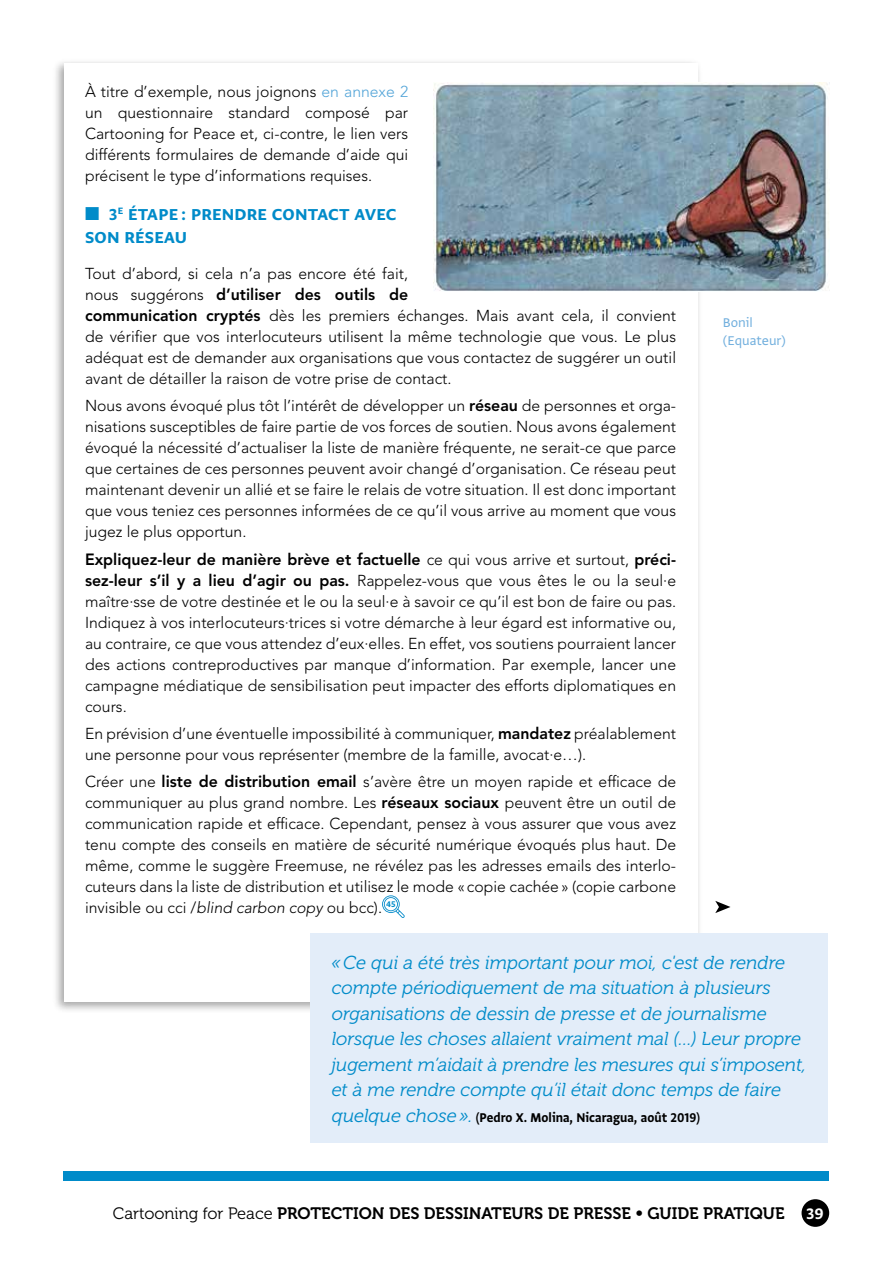
<style>
.page{position:relative;width:893px;height:1263px;background:#fff}
.page>*{position:absolute;margin:0;border:0;box-sizing:border-box;transform-origin:0 0}
.t1{font:italic 18.75px/25.5px "Museo 300";color:#008bc9}
.t2{font:18.75px/22.5px "Greta Sans Std Bld";letter-spacing:.01em;color:#008bc9}
.t3{font:16.5px "Museo 700";color:#000}
.t4{font:800 16.2px "Avenir LT Std";color:#000}
.t5{font:300 15.75px/21px "Avenir LT Std";color:#000;text-align:justify}
.t6{font:15px "Greta Sans Std Bld";color:#000;scale:.9 1}
.t7{font:15px/18px "Greta Sans Std";color:#73b0de}
.s1{color:#54a5d8}
.s2{font-weight:300;font-size:15.75px}
.s3{font-weight:800;font-size:16.2px}
.s4{font-style:italic}
.s5{font-family:"Museo 300";font-style:italic;font-size:18.75px;color:#008bc9}
.s6{font-family:"Museo 300"}
.s7{font-family:"Greta Sans Std Bld";font-size:18px;color:#fff}
</style>
<div class="page">
<div style="left:64px;top:1171px;width:765px;height:9px;background:#008bc9"></div>
<div style="left:801px;top:1199px;width:28px;height:28px;background:#000;border-radius:50%"></div>
<div style="left:53px;top:59px;width:650px;height:954px;background:#000;opacity:.35"></div>
<div style="left:64px;top:64px;width:633px;height:938px;background:#fff"></div>
<svg style="left:382px;top:895px;width:23px;height:23px"></svg>
<div style="left:310px;top:933px;width:518px;height:210px;background:#e3edf9"></div>
<img style="left:434px;top:83px;width:395px;height:208px">
<svg style="left:715px;top:901px;width:15px;height:12px"></svg>
<p class="t5" style="left:85px;top:81px;width:325px">À titre d’exemple, nous joignons <span class="s1">en annexe 2 </span>un questionnaire standard composé par Cartooning for Peace et, ci-contre, le lien vers différents formulaires de demande d’aide qui précisent le type d’informations requises.</p>
<p class="t2" style="left:85px;top:203px;width:313px">■ 3<sup>E</sup> ÉTAPE : PRENDRE CONTACT AVEC<br>SON RÉSEAU</p>
<p class="t5" style="left:85px;top:263px;width:325px">Tout d’abord, si cela n’a pas encore été fait,</p>
<p class="t4" style="left:85px;top:285px;width:325px"><span class="s2">nous suggérons</span> d’utiliser des outils de</p>
<p class="t5" style="left:85px;top:305px;width:593px"><span class="s3">communication cryptés</span> dès les premiers échanges. Mais avant cela, il convient de vérifier que vos interlocuteurs utilisent la même technologie que vous. Le plus adéquat est de demander aux organisations que vous contactez de suggérer un outil avant de détailler la raison de votre prise de contact.</p>
<p class="t5" style="left:85px;top:395px;width:593px">Nous avons évoqué plus tôt l’intérêt de développer un <span class="s3">réseau</span> de personnes et orga&shy;nisations susceptibles de faire partie de vos forces de soutien. Nous avons également évoqué la nécessité d’actualiser la liste de manière fréquente, ne serait-ce que parce que certaines de ces personnes peuvent avoir changé d’organisation. Ce réseau peut maintenant devenir un allié et se faire le relais de votre situation. Il est donc important que vous teniez ces personnes informées de ce qu’il vous arrive au moment que vous jugez le plus opportun.</p>
<p class="t4" style="left:85px;top:549px;width:593px">Expliquez-leur de manière brève et factuelle <span class="s2">ce qui vous arrive et surtout,</span> préci-</p>
<p class="t5" style="left:85px;top:570px;width:593px"><span class="s3">sez-leur s’il y a lieu d’agir ou pas.</span> Rappelez-vous que vous êtes le ou la seul∙e maître∙sse de votre destinée et le ou la seul∙e à savoir ce qu’il est bon de faire ou pas.<br>Indiquez à vos interlocuteurs∙trices si votre démarche à leur égard est informative ou, au contraire, ce que vous attendez d’eux∙elles. En effet, vos soutiens pourraient lancer des actions contreproductives par manque d’information. Par exemple, lancer une campagne médiatique de sensibilisation peut impacter des efforts diplomatiques en cours.</p>
<p class="t5" style="left:85px;top:723px;width:593px">En prévision d’une éventuelle impossibilité à communiquer, <span class="s3">mandatez</span> préalablement une personne pour vous représenter (membre de la famille, avocat∙e…).</p>
<p class="t5" style="left:85px;top:771px;width:593px">Créer une <span class="s3">liste de distribution email</span> s’avère être un moyen rapide et efficace de communiquer au plus grand nombre. Les <span class="s3">réseaux sociaux</span> peuvent être un outil de communication rapide et efficace. Cependant, pensez à vous assurer que vous avez tenu compte des conseils en matière de sécurité numérique évoqués plus haut. De même, comme le suggère Freemuse, ne révélez pas les adresses emails des interlo&shy;cuteurs dans la liste de distribution et utilisez le mode « copie cachée» (copie carbone invisible ou cci /<span class="s4">blind carbon copy</span> ou bcc). <sup>45</sup></p>
<p class="t1" style="left:332px;top:950px;width:476px">«Ce qui a été très important pour moi, c'est de rendre compte périodiquement de ma situation à plusieurs organisations de dessin de presse et de journalisme lorsque les choses allaient vraiment mal (…) Leur propre jugement m’aidait à prendre les mesures qui s’imposent, et à me rendre compte qu’il était donc temps de faire</p>
<p class="t6" style="left:332px;top:1108px;width:411px"><span class="s5">quelque chose».</span> (Pedro X. Molina, Nicaragua, août 2019)</p>
<p class="t7" style="left:723px;top:313px;width:65px">Bonil (Equateur)</p>
<p class="t3" style="left:113px;top:1204px;width:712px"><span class="s6">Cartooning for Peace</span> PROTECTION DES DESSINATEURS DE PRESSE • GUIDE PRATIQUE <span class="s7">39</span></p>
</div>
